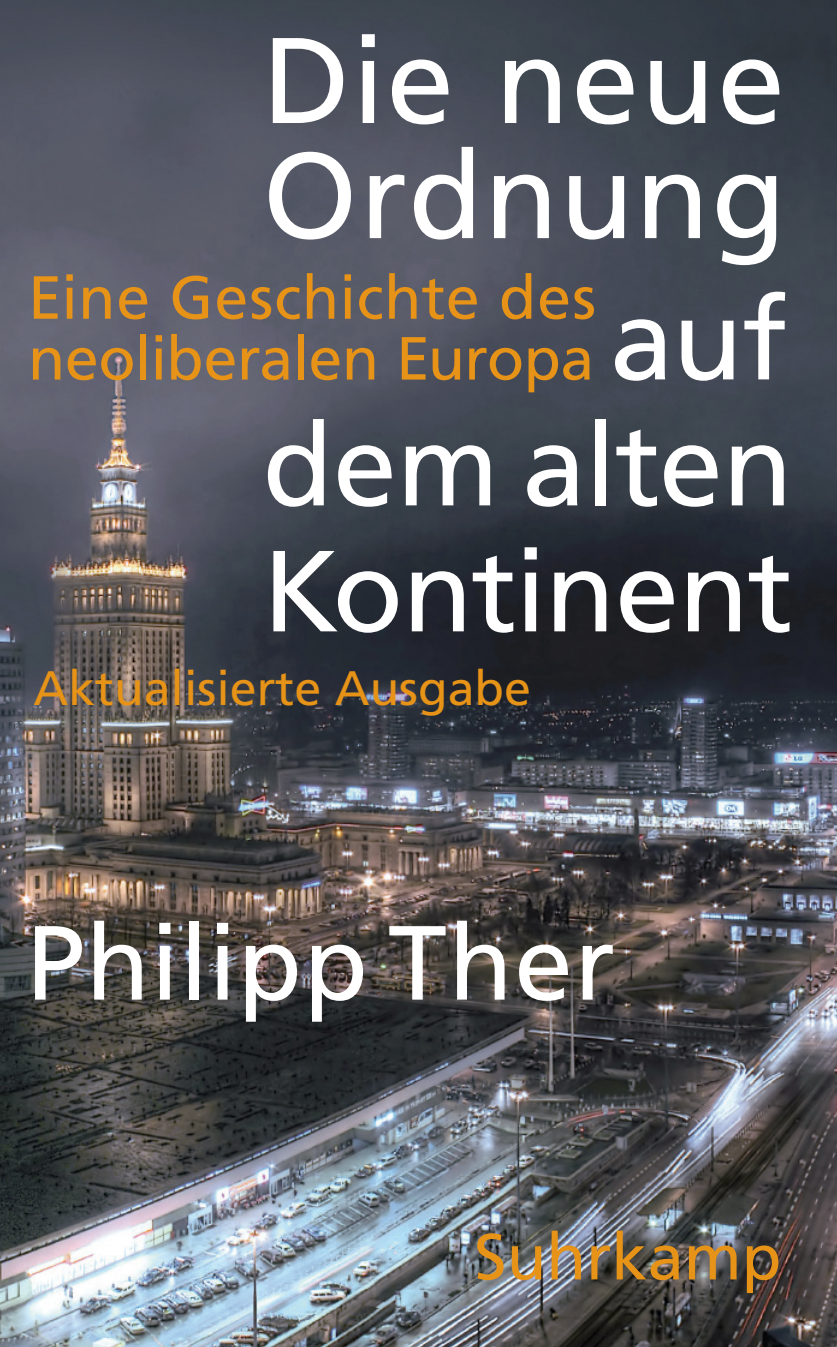
<style>
.page{position:relative;width:837px;height:1347px;background:#fff}
.page>*{position:absolute;margin:0;border:0;box-sizing:border-box;transform-origin:0 0}
.t1{font:121.5px/115px "Frutiger";letter-spacing:.01em;color:#fff}
.t2{font:115px/126px "Frutiger";letter-spacing:-.005em;color:#fff;text-align:justify}
.t3{font:105.25px "Frutiger";letter-spacing:.01em;color:#fff}
.t4{font:65px "Frutiger";color:#e69318}
.t5{font:60.75px/60.8px "Frutiger";letter-spacing:-.005em;color:#e69318}
.t6{font:48.25px "Frutiger";color:#e69318}
</style>
<div class="page">
<img style="left:0;top:0;width:836px;height:1346px">
<h1 class="t1" style="left:262px;top:22px;width:524px">Die neue<br>Ordnung</h1>
<h2 class="t2" style="left:262px;top:275px;width:531px;text-indent:347px">auf dem alten Kontinent</h2>
<p class="t5" style="left:28px;top:267px;width:569px">Eine Geschichte des neoliberalen Europa</p>
<p class="t6" style="left:33px;top:660px;width:499px">Aktualisierte Ausgabe</p>
<h3 class="t3" style="left:26px;top:901px;width:590px">Philipp Ther</h3>
<p class="t4" style="left:474px;top:1218px;width:308px">Suhrkamp</p>
</div>
